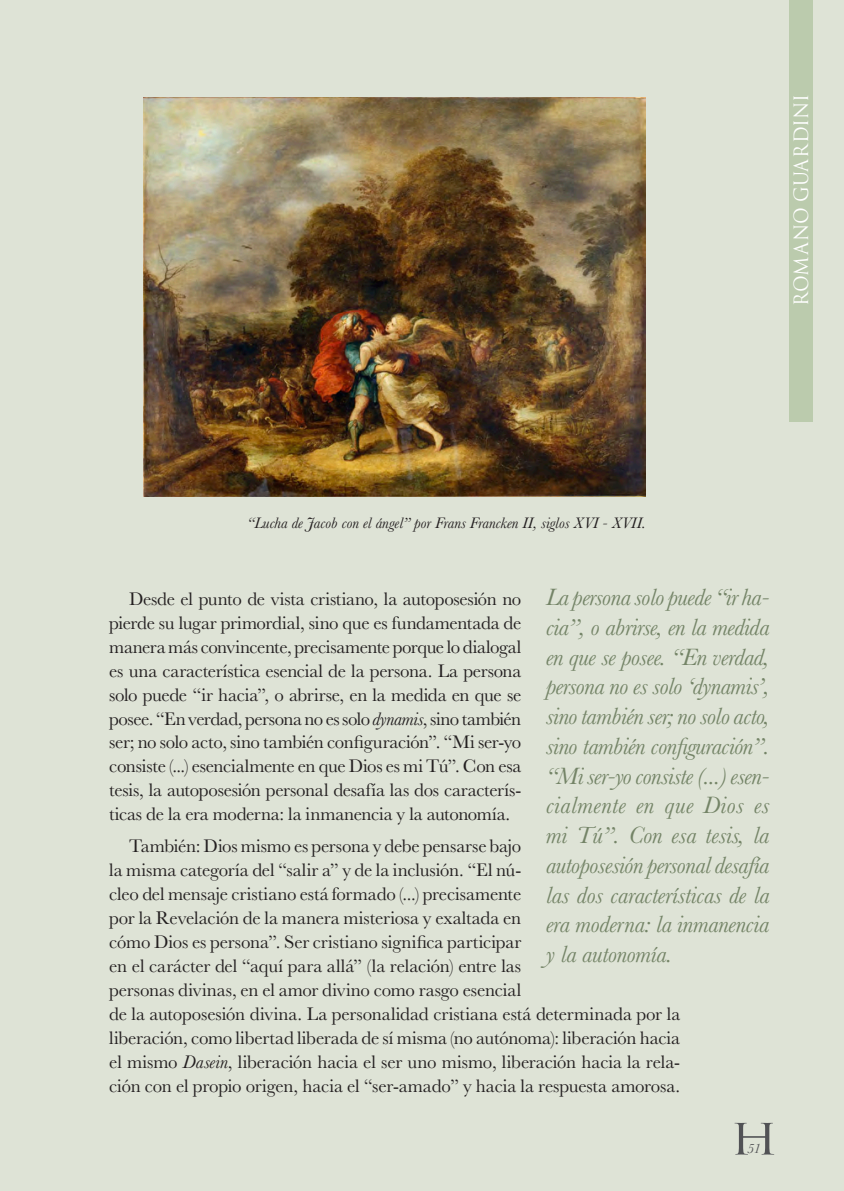
<style>
.page{position:relative;width:844px;height:1191px;background:#fff}
.page>*{position:absolute;margin:0;border:0;box-sizing:border-box;transform-origin:0 0}
.t1{font:42px "Trajan Pro";color:#515255;scale:1.2 1}
.Destaque__Baskervi{font:italic 24.5px/29.8px "Baskerville";letter-spacing:-.01em;color:#748467;text-align:justify}
.Título_Baskerville{font:19.25px "Trajan Pro";letter-spacing:-.02em;color:#fff;scale:.95 1}
.Texto_general_Bask{font:18.9px/24px "Baskerville";letter-spacing:-.005em;color:#231f20;text-align:justify}
.Lectura_de_foto_Ba{font:italic 15.75px "Baskerville";color:#231f20}
.t2{font:italic 14px "Baskerville";color:#515255}
.s1{font-style:italic}
</style>
<div class="page">
<div style="left:0;top:0;width:843px;height:1191px;background:#dee3d6"></div>
<img style="left:143px;top:97px;width:502px;height:399px">
<div style="left:789px;top:0;width:23px;height:422px;background:#bbcbad"></div>
<p class="Título_Baskerville" style="left:788px;top:306px;width:224px;rotate:-90deg">ROMANO GUARDINI</p>
<p class="Lectura_de_foto_Ba" style="left:247px;top:512px;width:400px">“Lucha de Jacob con el ángel” por Frans Francken II, siglos XVI - XVII.</p>
<p class="Destaque__Baskervi" style="left:546px;top:582px;width:225px">La persona solo puede “ir ha&shy;cia”, o abrirse, en la medida en que se posee. “En verdad, persona no es solo ‘dynamis’, sino también ser; no solo acto, sino también configuración”. “Mi ser-yo consiste (...) esen&shy;cialmente en que Dios es mi Tú”. Con esa tesis, la autoposesión personal desafía las dos características de la era moderna: la inmanencia y la autonomía.</p>
<p class="Texto_general_Bask" style="left:109px;top:586px;width:413px;text-indent:20px">Desde el punto de vista cristiano, la autoposesión no pierde su lugar primordial, sino que es fundamentada de manera más convincente, precisamente porque lo dialogal es una característica esencial de la persona. La persona solo puede “ir hacia”, o abrirse, en la medida en que se posee. “En verdad, persona no es solo <span class="s1">dynamis</span>, sino también ser; no solo acto, sino también configuración”. “Mi ser-yo consiste (...) esencialmente en que Dios es mi Tú”. Con esa tesis, la autoposesión personal desafía las dos caracterís&shy;ticas de la era moderna: la inmanencia y la autonomía.</p>
<p class="Texto_general_Bask" style="left:109px;top:834px;width:572px;text-align:left;text-indent:20px">También: Dios mismo es persona y debe pensarse bajo<br>la misma categoría del “salir a” y de la inclusión. “El nú-<br>cleo del mensaje cristiano está formado (...) precisamente<br>por la Revelación de la manera misteriosa y exaltada en<br>cómo Dios es persona”. Ser cristiano significa participar<br>en el carácter del “aquí para allá” (la relación) entre las<br>personas divinas, en el amor divino como rasgo esencial<br>de la autoposesión divina. La personalidad cristiana está determinada por la liberación, como libertad liberada de sí misma (no autónoma): liberación hacia el mismo <span class="s1">Dasein</span>, liberación hacia el ser uno mismo, liberación hacia la rela&shy;ción con el propio origen, hacia el “ser-amado” y hacia la respuesta amorosa.</p>
<p class="t1" style="left:729px;top:1112px;width:42px">H</p>
<p class="t2" style="left:747px;top:1138px;width:15px">51</p>
</div>
